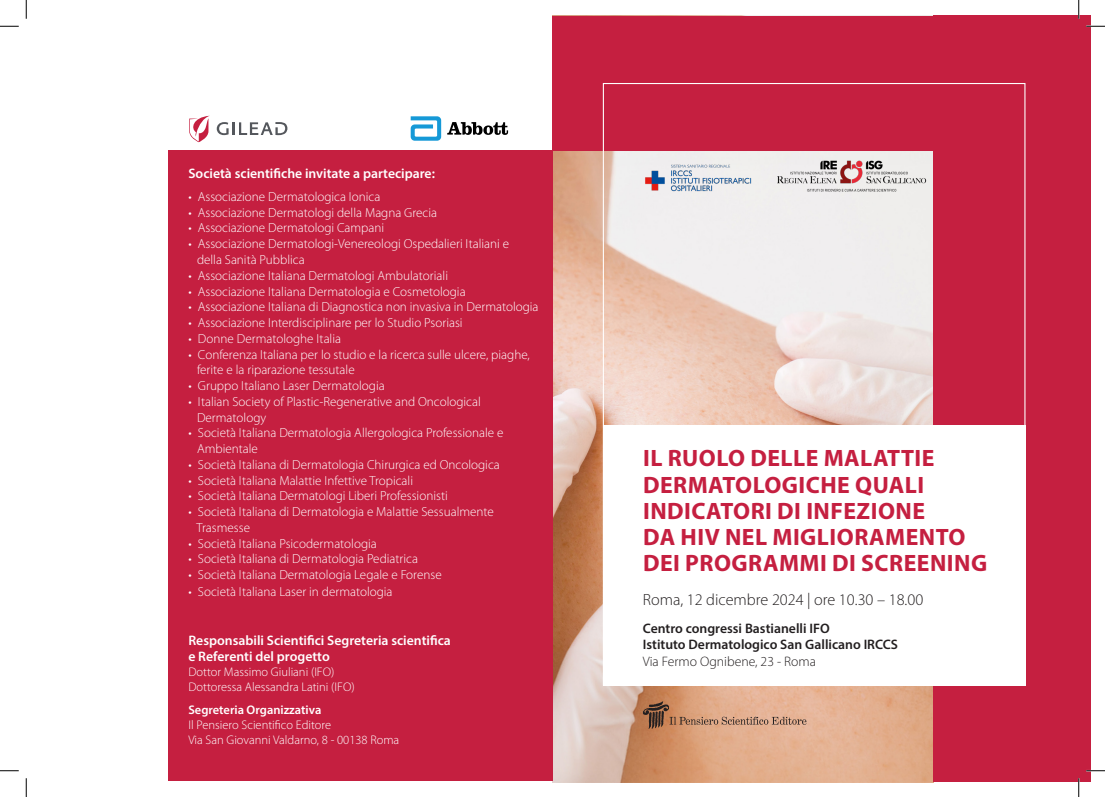
<style>
.page{position:relative;width:1105px;height:797px;background:#fff}
.page>*{position:absolute;margin:0;border:0;box-sizing:border-box;transform-origin:0 0}
.t1{font:700 23.75px/26.2px "Myriad Pro";letter-spacing:.02em;color:#c51f40}
.t2{font:300 16.25px "Myriad Pro";color:#231f20}
.t3{font:600 13.75px "Myriad Pro";color:#fff}
.t4{font:600 13.75px/16.5px "Myriad Pro";color:#231f20}
.t5{font:300 13.75px "Myriad Pro";color:#231f20}
.t6{font:300 13.12px/15.8px "Myriad Pro";color:#fff}
.t7{font:300 12.5px/15px "Myriad Pro";color:#fff}
.s1{font-weight:600}
</style>
<div class="page">
<img style="left:552px;top:150px;width:381px;height:632px">
<div style="left:552px;top:16px;width:527px;height:134px;background:#c51f40"></div>
<div style="left:168px;top:150px;width:384px;height:631px;background:#c51f40"></div>
<div style="left:933px;top:15px;width:158px;height:766px;background:#c51f40"></div>
<div style="left:603px;top:425px;width:422px;height:260px;background:#fff"></div>
<svg style="left:217px;top:122px;width:70px;height:13px"></svg>
<svg style="left:189px;top:116px;width:20px;height:26px"></svg>
<svg style="left:411px;top:116px;width:30px;height:25px"></svg>
<svg style="left:447px;top:122px;width:61px;height:13px"></svg>
<svg style="left:643px;top:701px;width:163px;height:28px"></svg>
<img style="left:774px;top:161px;width:154px;height:31px">
<img style="left:635px;top:157px;width:122px;height:40px">
<svg style="left:0;top:25px;width:19px;height:2px"></svg>
<svg style="left:1086px;top:25px;width:19px;height:2px"></svg>
<svg style="left:0;top:770px;width:19px;height:1px"></svg>
<svg style="left:1086px;top:770px;width:19px;height:1px"></svg>
<svg style="left:25px;top:0;width:2px;height:19px"></svg>
<svg style="left:25px;top:778px;width:2px;height:19px"></svg>
<svg style="left:1078px;top:0;width:1px;height:19px"></svg>
<svg style="left:1078px;top:778px;width:1px;height:19px"></svg>
<p class="t3" style="left:188px;top:164px;width:248px">Società scientifiche invitate a partecipare:</p>
<p class="t6" style="left:188px;top:188px;width:193px">• Associazione Dermatologica Ionica</p>
<p class="t6" style="left:188px;top:204px;width:250px">• Associazione Dermatologi della Magna Grecia</p>
<p class="t6" style="left:188px;top:220px;width:197px">• Associazione Dermatologi Campani</p>
<p class="t6" style="left:197px;top:236px;width:314px;text-indent:-9px">• Associazione Dermatologi-Venereologi Ospedalieri Italiani e della Sanità Pubblica</p>
<p class="t6" style="left:188px;top:267px;width:261px">• Associazione Italiana Dermatologi Ambulatoriali</p>
<p class="t6" style="left:188px;top:283px;width:279px">• Associazione Italiana Dermatologia e Cosmetologia</p>
<p class="t6" style="left:188px;top:299px;width:352px">• Associazione Italiana di Diagnostica non invasiva in Dermatologia</p>
<p class="t6" style="left:188px;top:314px;width:276px">• Associazione Interdisciplinare per lo Studio Psoriasi</p>
<p class="t6" style="left:188px;top:330px;width:154px">• Donne Dermatologhe Italia</p>
<p class="t6" style="left:197px;top:346px;width:334px;text-indent:-9px">• Conferenza Italiana per lo studio e la ricerca sulle ulcere, piaghe, ferite e la riparazione tessutale</p>
<p class="t6" style="left:188px;top:377px;width:198px">• Gruppo Italiano Laser Dermatologia</p>
<p class="t6" style="left:197px;top:393px;width:285px;text-indent:-9px">• Italian Society of Plastic-Regenerative and Oncological<br>Dermatology</p>
<p class="t6" style="left:197px;top:425px;width:308px;text-indent:-9px">• Società Italiana Dermatologia Allergologica Professionale e<br>Ambientale</p>
<p class="t6" style="left:188px;top:456px;width:313px">• Società Italiana di Dermatologia Chirurgica ed Oncologica</p>
<p class="t6" style="left:188px;top:472px;width:226px">• Società Italiana Malattie Infettive Tropicali</p>
<p class="t6" style="left:188px;top:488px;width:261px">• Società Italiana Dermatologi Liberi Professionisti</p>
<p class="t6" style="left:196px;top:503px;width:299px;text-indent:-8px">• Società Italiana di Dermatologia e Malattie Sessualmente<br>Trasmesse</p>
<p class="t6" style="left:188px;top:535px;width:190px">• Società Italiana Psicodermatologia</p>
<p class="t6" style="left:188px;top:551px;width:231px">• Società Italiana di Dermatologia Pediatrica</p>
<p class="t6" style="left:188px;top:566px;width:255px">• Società Italiana Dermatologia Legale e Forense</p>
<p class="t6" style="left:188px;top:583px;width:206px">• Società Italiana Laser in dermatologia</p>
<p class="t3" style="left:188px;top:631px;width:264px">Responsabili Scientifici Segreteria scientifica</p>
<p class="t3" style="left:188px;top:647px;width:143px">e Referenti del progetto</p>
<p class="t7" style="left:188px;top:664px;width:148px">Dottor Massimo Giuliani (IFO)</p>
<p class="t7" style="left:188px;top:679px;width:168px">Dottoressa Alessandra Latini (IFO)</p>
<p class="t7" style="left:188px;top:701px;width:212px"><span class="s1">Segreteria Organizzativa<br></span>Il Pensiero Scientifico Editore<br>Via San Giovanni Valdarno, 8 - 00138 Roma</p>
<p class="t1" style="left:643px;top:444px;width:293px">IL RUOLO DELLE MALATTIE<br>DERMATOLOGICHE QUALI<br>INDICATORI DI INFEZIONE</p>
<p class="t1" style="left:643px;top:523px;width:324px">DA HIV NEL MIGLIORAMENTO</p>
<p class="t1" style="left:643px;top:549px;width:346px">DEI PROGRAMMI DI SCREENING</p>
<p class="t2" style="left:643px;top:589px;width:282px">Roma, 12 dicembre 2024 | ore 10.30 – 18.00</p>
<p class="t4" style="left:643px;top:619px;width:257px">Centro congressi Bastianelli IFO<br>Istituto Dermatologico San Gallicano IRCCS</p>
<p class="t5" style="left:643px;top:652px;width:175px">Via Fermo Ognibene, 23 - Roma</p>
</div>
